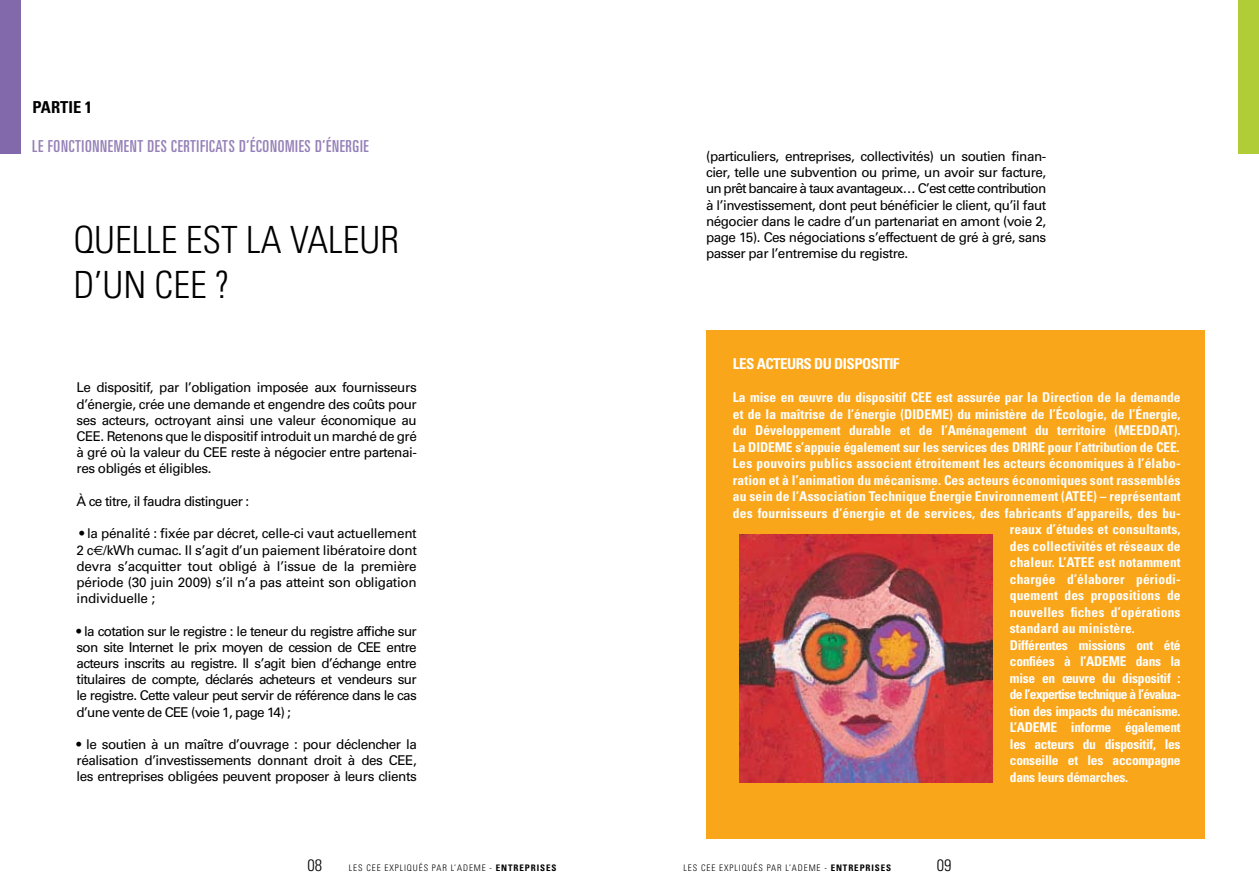
<style>
.page{position:relative;width:1259px;height:893px;background:#fff}
.page>*{position:absolute;margin:0;border:0;box-sizing:border-box;transform-origin:0 0}
.t1{font:300 condensed 37.5px/45px "Univers LT Std";color:#000}
.t2{font:ultra-condensed 16.5px "Univers LT Std";letter-spacing:.04em;color:#9580b8}
.t3{font:700 condensed 16.5px "Univers LT Std";color:#000}
.t4{font:300 condensed 16.5px "Univers LT Std";color:#000}
.t5{font:700 condensed 15px "Univers LT Std";letter-spacing:-.035em;color:#fff}
.t6{font:13.5px/16.2px "Univers LT Std";letter-spacing:-.035em;color:#000;text-align:justify}
.t7{font:700 condensed 13.5px/16.5px "Univers LT Std";color:#fff}
.t8{font:300 condensed 9px "Univers LT Std";letter-spacing:.1em;color:#000}
.t9{font:700 condensed 9px "Univers LT Std";letter-spacing:.1em;color:#000}
.s1{font-family:"Euro Sans"}
.s2{font-weight:300}
</style>
<div class="page">
<div style="left:706px;top:331px;width:499px;height:508px;background:#faa61a"></div>
<div style="left:0;top:0;width:20px;height:154px;background:#8269ab"></div>
<img style="left:739px;top:535px;width:253px;height:248px">
<div style="left:1238px;top:0;width:21px;height:154px;background:#b0cc37"></div>
<p class="t3" style="left:33px;top:97px;width:61px">Partie 1</p>
<p class="t2" style="left:32px;top:137px;width:338px">LE FONCTIONNEMENT DES CERTIFICATS D’ÉCONOMIES D’ÉNERGIE</p>
<h1 class="t1" style="left:73px;top:217px;width:327px">QUELLE EST LA VALEUR<br>D’UN CEE ?</h1>
<p class="t6" style="left:77px;top:380px;width:342px">Le dispositif, par l’obligation imposée aux fournisseurs d’énergie, crée une demande et engendre des coûts pour ses acteurs, octroyant ainsi une valeur économique au CEE. Retenons que le dispositif introduit un marché de gré à gré où la valeur du CEE reste à négocier entre partenai&shy;res obligés et éligibles.</p>
<p class="t6" style="left:77px;top:493px;width:174px">À ce titre, il faudra distinguer :</p>
<p class="t6" style="left:77px;top:525px;width:342px">• la pénalité : fixée par décret, celle-ci vaut actuellement 2 c<span class="s1">€</span>/kWh cumac. Il s’agit d’un paiement libératoire dont devra s’acquitter tout obligé à l’issue de la première période (30 juin 2009) s’il n’a pas atteint son obligation individuelle ;</p>
<p class="t6" style="left:77px;top:623px;width:342px">• la cotation sur le registre : le teneur du registre affiche sur son site Internet le prix moyen de cession de CEE entre acteurs inscrits au registre. Il s’agit bien d’échange entre titulaires de compte, déclarés acheteurs et vendeurs sur le registre. Cette valeur peut servir de référence dans le cas d’une vente de CEE (voie 1, page 14) ;</p>
<p class="t6" style="left:77px;top:736px;width:342px">• le soutien à un maître d’ouvrage : pour déclencher la réalisation d’investissements donnant droit à des CEE, les entreprises obligées peuvent proposer à leurs clients</p>
<p class="t6" style="left:706px;top:148px;width:342px">(particuliers, entreprises, collectivités) un soutien finan&shy;cier, telle une subvention ou prime, un avoir sur facture, un prêt bancaire à taux avantageux… C’est cette contribution à l’investissement, dont peut bénéficier le client, qu’il faut négocier dans le cadre d’un partenariat en amont (voie 2, page 15). Ces négociations s’effectuent de gré à gré, sans passer par l’entremise du registre.</p>
<p class="t5" style="left:733px;top:355px;width:166px">Les acteurs du dispositif</p>
<p class="t7" style="left:733px;top:389px;width:186px">La mise en œuvre du dispositif CEE</p>
<p class="t7" style="left:936px;top:389px;width:246px">est assurée par la Direction de la demande</p>
<p class="t7" style="left:733px;top:406px;width:180px">et de la maîtrise de l’énergie (DIDEME</p>
<p class="t7" style="left:733px;top:406px;width:449px;text-indent:216px">) du ministère de l’Écologie, de l’Énergie, du Développement durable et de l’Aménagement du territoire (MEEDD</p>
<p class="t7" style="left:1159px;top:422px;width:22px">AT).</p>
<p class="t7" style="left:733px;top:439px;width:24px">La DIDEME</p>
<p class="t7" style="left:795px;top:439px;width:224px">s’appuie également sur les services des DRIRE</p>
<p class="t7" style="left:1048px;top:439px;width:133px">pour l’attribution de CEE.</p>
<p class="t7" style="left:733px;top:455px;width:449px">Les pouvoirs publics associent étroitement les acteurs économiques à l’élabo-</p>
<p class="t7" style="left:733px;top:472px;width:449px">ration et à l’animation du mécanisme. Ces acteurs économiques sont rassemblés</p>
<p class="t7" style="left:733px;top:488px;width:449px">au sein de l’Association Technique Énergie Environnement (ATEE) – représentant</p>
<p class="t7" style="left:733px;top:505px;width:449px">des fournisseurs d’énergie et de services, des fabricants d’appareils, des bu-</p>
<p class="t7" style="left:1010px;top:521px;width:172px">reaux d’études et consultants,</p>
<p class="t7" style="left:1010px;top:538px;width:172px">des collectivités et réseaux de</p>
<p class="t7" style="left:1010px;top:554px;width:72px">chaleur. L’ATEE</p>
<p class="t7" style="left:1010px;top:554px;width:172px;text-indent:88px">est notamment chargée d’élaborer périodi&shy;quement des propositions de nouvelles fiches d’opérations standard au ministère.<br>Différentes missions ont été confiées à l’ADEME</p>
<p class="t7" style="left:1010px;top:653px;width:172px;text-align:justify;text-indent:126px">dans la mise en œuvre du dispositif : de l’expertise technique à l’évalua&shy;tion des impacts du mécanisme.<br>L’ADEME</p>
<p class="t7" style="left:1010px;top:719px;width:172px;text-align:justify;text-indent:61px">informe également les acteurs du dispositif, les conseille et les accompagne dans leurs démarches.</p>
<p class="t4" style="left:307px;top:855px;width:16px">08</p>
<p class="t8" style="left:349px;top:862px;width:116px">LES CEE EXPLI QUÉS PAR L’ADEME</p>
<p class="t9" style="left:489px;top:862px;width:68px"><span class="s2">-</span> entreprises</p>
<p class="t8" style="left:683px;top:862px;width:116px">LES CEE EXPLI QUÉS PAR L’ADEME</p>
<p class="t9" style="left:824px;top:862px;width:68px"><span class="s2">-</span> entreprises</p>
<p class="t4" style="left:937px;top:855px;width:16px">09</p>
</div>
